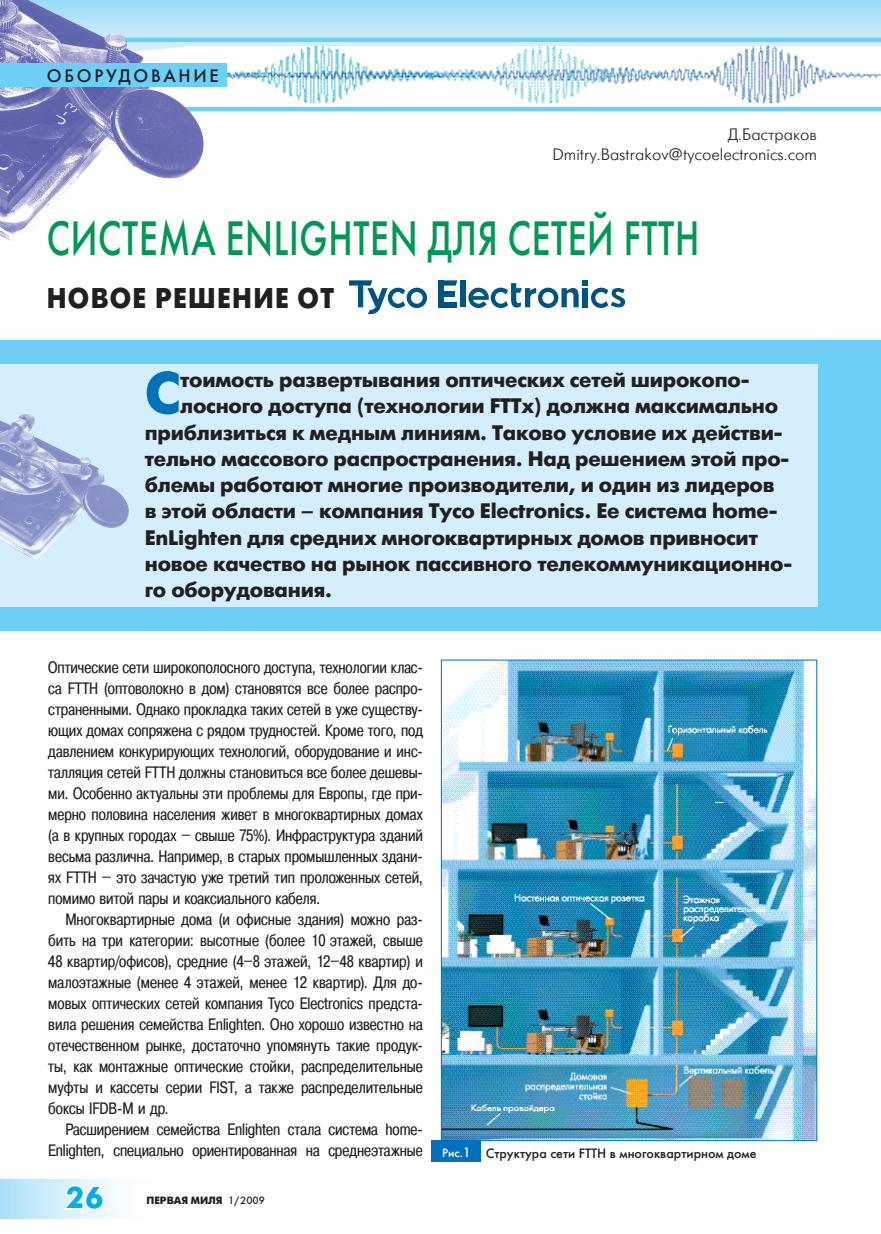
<style>
.page{position:relative;width:881px;height:1234px;background:#fff}
.page>*{position:absolute;margin:0;border:0;box-sizing:border-box;transform-origin:0 0}
.Vrezka{font:700 58.5px "Futuris C";color:#0072bc}
.Zagol_1_statia{font:48px "Futuris C";letter-spacing:.02em;color:#009856;scale:.75 1}
.t1{font:700 30px "Futuris C";color:#00aeef}
.Zagol_2_statia{font:700 28.5px "Futuris C";letter-spacing:.05em;color:#231f20;scale:.92 1}
.Vrezka-2{font:700 21px "Futuris C";letter-spacing:-.01em;color:#231f20}
.Kolontitul{font:18px "Futuris C";letter-spacing:.15em;color:#231f20}
.Osn_text_bez_krasn_s{font:16.5px/21px "Pragmatica Cond C";letter-spacing:-.005em;color:#231f20;text-align:justify}
.Osn_text_krasn_str{font:16.5px/21px "Pragmatica Cond C";color:#231f20;text-align:justify}
.Autor{font:16.5px "Futuris Light C";color:#231f20}
.Podris_podpis{font:13.5px "Futuris C";color:#231f20}
.Risunok-nomer{font:12px "Futuris C";color:#fff}
.t2{font:700 10.5px "Futuris C";color:#231f20}
.s1{font-weight:400}
.s2{font-size:13.5px}
</style>
<div class="page">
<div style="left:0;top:1178px;width:159px;height:40px;background:linear-gradient(to right,#b0e2f9,#fff)"></div>
<svg style="left:60px;top:1182px;width:46px;height:30px"></svg>
<svg style="left:228px;top:0;width:652px;height:107px;background:#b9e5f9"></svg>
<div style="left:0;top:340px;width:880px;height:269px;background:#6bcff6"></div>
<div style="left:0;top:364px;width:816px;height:245px;background:#d4effb"></div>
<img style="left:0;top:414px;width:129px;height:145px">
<div style="left:0;top:606px;width:880px;height:24px;background:#6bcff6"></div>
<hr style="left:0;top:38px;width:880px;height:4px;background:#6bcff6">
<hr style="left:0;top:107px;width:880px;height:4px;background:#6bcff6">
<img style="left:228px;top:46px;width:652px;height:57px">
<img style="left:443px;top:661px;width:371px;height:477px">
<div style="left:431px;top:1140px;width:50px;height:21px;background:#0072bc"></div>
<img style="left:0;top:0;width:228px;height:241px">
<div style="left:0;top:63px;width:226px;height:24px;background:#6bcff6"></div>
<svg style="left:45px;top:205px;width:183px;height:36px"></svg>
<svg style="left:443px;top:280px;width:14px;height:5px"></svg>
<div style="left:460px;top:280px;width:6px;height:27px;background:#005480"></div>
<div style="left:438px;top:302px;width:18px;height:5px;background:#005480"></div>
<div style="left:438px;top:291px;width:17px;height:5px;background:#005480"></div>
<div style="left:438px;top:280px;width:5px;height:27px;background:#005480"></div>
<svg style="left:349px;top:280px;width:78px;height:34px"></svg>
<svg style="left:468px;top:280px;width:157px;height:28px"></svg>
<p class="Kolontitul" style="left:47px;top:64px;width:173px">ОБОРУДОВАНИЕ</p>
<p class="Autor" style="left:727px;top:126px;width:91px">Д.Бастраков</p>
<p class="Autor" style="left:552px;top:146px;width:266px">Dmitry.Bastrakov@tycoelectronics.com</p>
<p class="Zagol_1_statia" style="left:47px;top:209px;width:871px">СИСТЕМА ENLIGHTEN ДЛЯ СЕТЕЙ FTTH</p>
<p class="Zagol_2_statia" style="left:47px;top:282px;width:313px">НОВОЕ РЕШЕНИЕ ОТ</p>
<p class="Vrezka" style="left:145px;top:360px;width:37px">С</p>
<p class="Vrezka-2" style="left:180px;top:368px;width:570px">тоимость развертывания оптических сетей широкопо-</p>
<p class="Vrezka-2" style="left:180px;top:394px;width:599px">лосного доступа (технологии FTTx) должна максимально</p>
<p class="Vrezka-2" style="left:145px;top:420px;width:639px">приблизиться к медным линиям. Таково условие их действи-</p>
<p class="Vrezka-2" style="left:145px;top:447px;width:646px">тельно массового распространения. Над решением этой про-</p>
<p class="Vrezka-2" style="left:145px;top:473px;width:631px">блемы работают многие производители, и один из лидеров</p>
<p class="Vrezka-2" style="left:145px;top:499px;width:634px">в этой области – компания Tyco Electronics. Ее система home-</p>
<p class="Vrezka-2" style="left:145px;top:525px;width:614px">EnLighten для средних многоквартирных домов привносит</p>
<p class="Vrezka-2" style="left:145px;top:552px;width:648px">новое качество на рынок пассивного телекоммуникационно-</p>
<p class="Vrezka-2" style="left:145px;top:578px;width:189px">го оборудования.</p>
<p class="Osn_text_bez_krasn_s" style="left:48px;top:656px;width:376px">Оптические сети широкополосного доступа, технологии клас&shy;са FTTH (оптоволокно в дом) становятся все более распро&shy;страненными. Однако прокладка таких сетей в уже существу&shy;ющих домах сопряжена с рядом трудностей. Кроме того, под давлением конкурирующих технологий, оборудование и инс&shy;талляция сетей FTTH должны становиться все более дешевы&shy;ми. Особенно актуальны эти проблемы для Европы, где при&shy;мерно половина населения живет в многоквартирных домах (а в крупных городах – свыше 75%). Инфраструктура зданий весьма различна. Например, в старых промышленных здани&shy;ях FTTH – это зачастую уже третий тип проложенных сетей, помимо витой пары и коаксиального кабеля.</p>
<p class="Osn_text_krasn_str" style="left:48px;top:908px;width:376px;text-indent:17px">Многоквартирные дома (и офисные здания) можно раз&shy;бить на три категории: высотные (более 10 этажей, свыше 48 квартир/офисов), средние (4–8 этажей, 12–48 квартир) и малоэтажные (менее 4 этажей, менее 12 квартир). Для до&shy;мовых оптических сетей компания Tyco Electronics предста&shy;вила решения семейства Enlighten. Оно хорошо известно на отечественном рынке, достаточно упомянуть такие продук&shy;ты, как монтажные оптические стойки, распределительные муфты и кассеты серии FIST, а также распределительные боксы IFDB-M и др.</p>
<p class="Osn_text_krasn_str" style="left:48px;top:1118px;width:376px;text-align:right">Расширением семейства Enlighten стала система home-<br>Enlighten, специально ориентированная на среднеэтажные</p>
<p class="t1" style="left:66px;top:1180px;width:39px">26</p>
<p class="t2" style="left:146px;top:1194px;width:120px">ПЕРВАЯ МИЛЯ <span class="s1">1/2009</span></p>
<p class="Risunok-nomer" style="left:442px;top:1144px;width:30px">Рис.<span class="s2">1</span></p>
<p class="Podris_podpis" style="left:485px;top:1144px;width:272px">Структура сети FTTH в многоквартирном доме</p>
</div>
